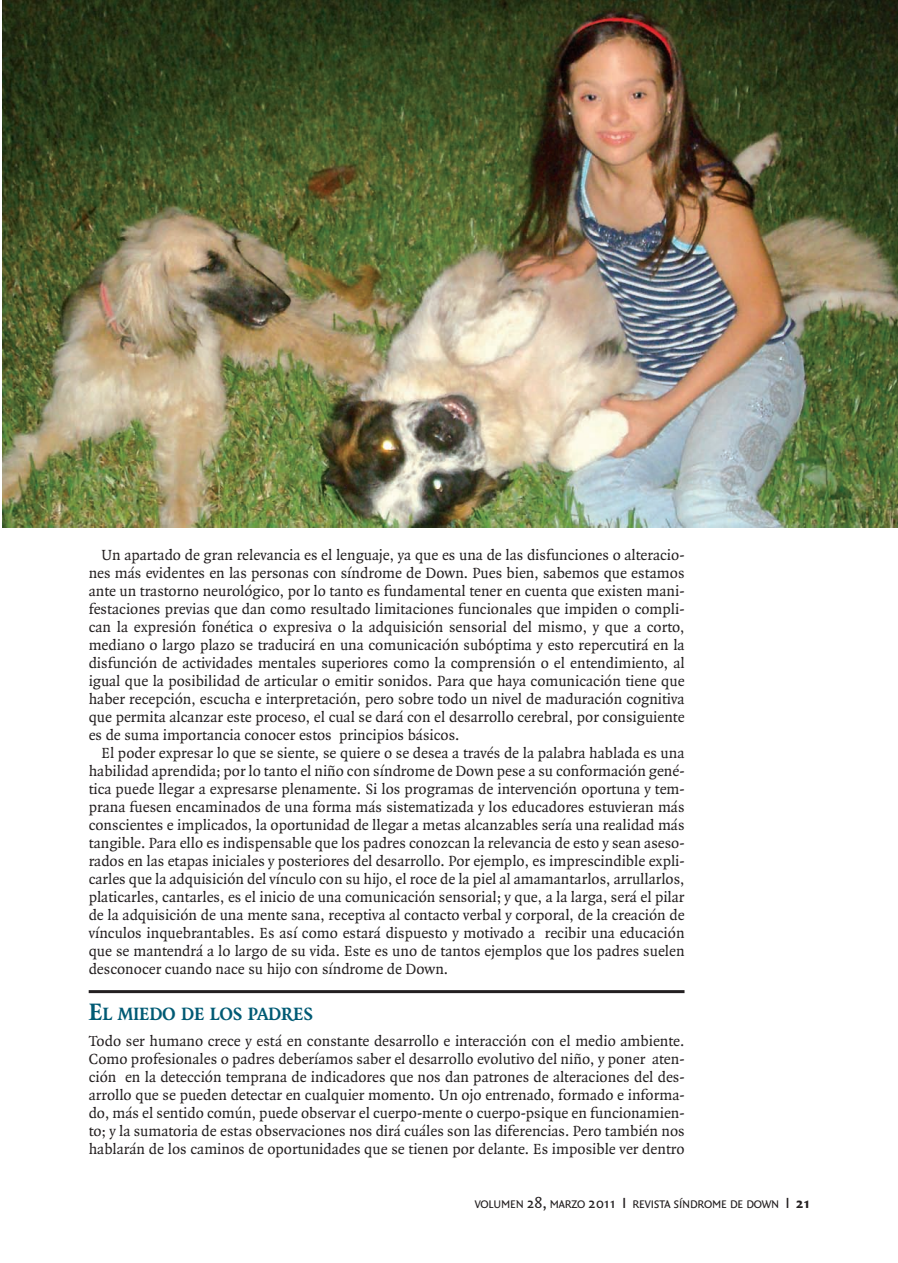
<style>
.page{position:relative;width:898px;height:1263px;background:#fff}
.page>*{position:absolute;margin:0;border:0;box-sizing:border-box;transform-origin:0 0}
.t1{font:700 19.2px "Quadraat";letter-spacing:-.015em;color:#005a74}
.t2{font:15.75px/18px "Quadraat";color:#231f20;text-align:justify}
.t3{font:11.85px "Quadraat Sans";letter-spacing:-.015em;color:#231f20}
.s1{font-size:25.5px}
.s2{font-size:15.75px}
.s3{font-weight:700;font-size:15.75px}
</style>
<div class="page">
<hr style="left:89px;top:990px;width:595px;height:3px;background:#231f20">
<img style="left:2px;top:0;width:895px;height:527px">
<p class="t2" style="left:89px;top:547px;width:597px;text-indent:13px">Un apartado de gran relevancia es el lenguaje, ya que es una de las disfunciones o alteracio&shy;nes más evidentes en las personas con síndrome de Down. Pues bien, sabemos que estamos ante un trastorno neurológico, por lo tanto es fundamental tener en cuenta que existen mani&shy;festaciones previas que dan como resultado limitaciones funcionales que impiden o compli&shy;can la expresión fonética o expresiva o la adquisición sensorial del mismo, y que a corto, mediano o largo plazo se traducirá en una comunicación subóptima y esto repercutirá en la disfunción de actividades mentales superiores como la comprensión o el entendimiento, al igual que la posibilidad de articular o emitir sonidos. Para que haya comunicación tiene que haber recepción, escucha e interpretación, pero sobre todo un nivel de maduración cognitiva que permita alcanzar este proceso, el cual se dará con el desarrollo cerebral, por consiguiente es de suma importancia conocer estos principios básicos.</p>
<p class="t2" style="left:89px;top:745px;width:597px;text-indent:13px">El poder expresar lo que se siente, se quiere o se desea a través de la palabra hablada es una habilidad aprendida; por lo tanto el niño con síndrome de Down pese a su conformación gené&shy;tica puede llegar a expresarse plenamente. Si los programas de intervención oportuna y tem&shy;prana fuesen encaminados de una forma más sistematizada y los educadores estuvieran más conscientes e implicados, la oportunidad de llegar a metas alcanzables sería una realidad más tangible. Para ello es indispensable que los padres conozcan la relevancia de esto y sean aseso&shy;rados en las etapas iniciales y posteriores del desarrollo. Por ejemplo, es imprescindible expli&shy;carles que la adquisición del vínculo con su hijo, el roce de la piel al amamantarlos, arrullarlos, platicarles, cantarles, es el inicio de una comunicación sensorial; y que, a la larga, será el pilar de la adquisición de una mente sana, receptiva al contacto verbal y corporal, de la creación de vínculos inquebrantables. Es así como estará dispuesto y motivado a recibir una educación que se mantendrá a lo largo de su vida. Este es uno de tantos ejemplos que los padres suelen desconocer cuando nace su hijo con síndrome de Down.</p>
<p class="t1" style="left:89px;top:1006px;width:226px"><span class="s1">E</span>L MIEDO DE LOS PADRES</p>
<p class="t2" style="left:89px;top:1033px;width:597px">Todo ser humano crece y está en constante desarrollo e interacción con el medio ambiente.<br>Como profesionales o padres deberíamos saber el desarrollo evolutivo del niño, y poner aten&shy;ción en la detección temprana de indicadores que nos dan patrones de alteraciones del des&shy;arrollo que se pueden detectar en cualquier momento. Un ojo entrenado, formado e informa&shy;do, más el sentido común, puede observar el cuerpo-mente o cuerpo-psique en funcionamien&shy;to; y la sumatoria de estas observaciones nos dirá cuáles son las diferencias. Pero también nos hablarán de los caminos de oportunidades que se tienen por delante. Es imposible ver dentro</p>
<p class="t3" style="left:474px;top:1199px;width:336px">VOLUMEN <span class="s2">28,</span> MARZO <span class="s2">2011 I</span> REVISTA SÍNDROME DE DOWN <span class="s2">I</span> <span class="s3">21</span></p>
</div>
